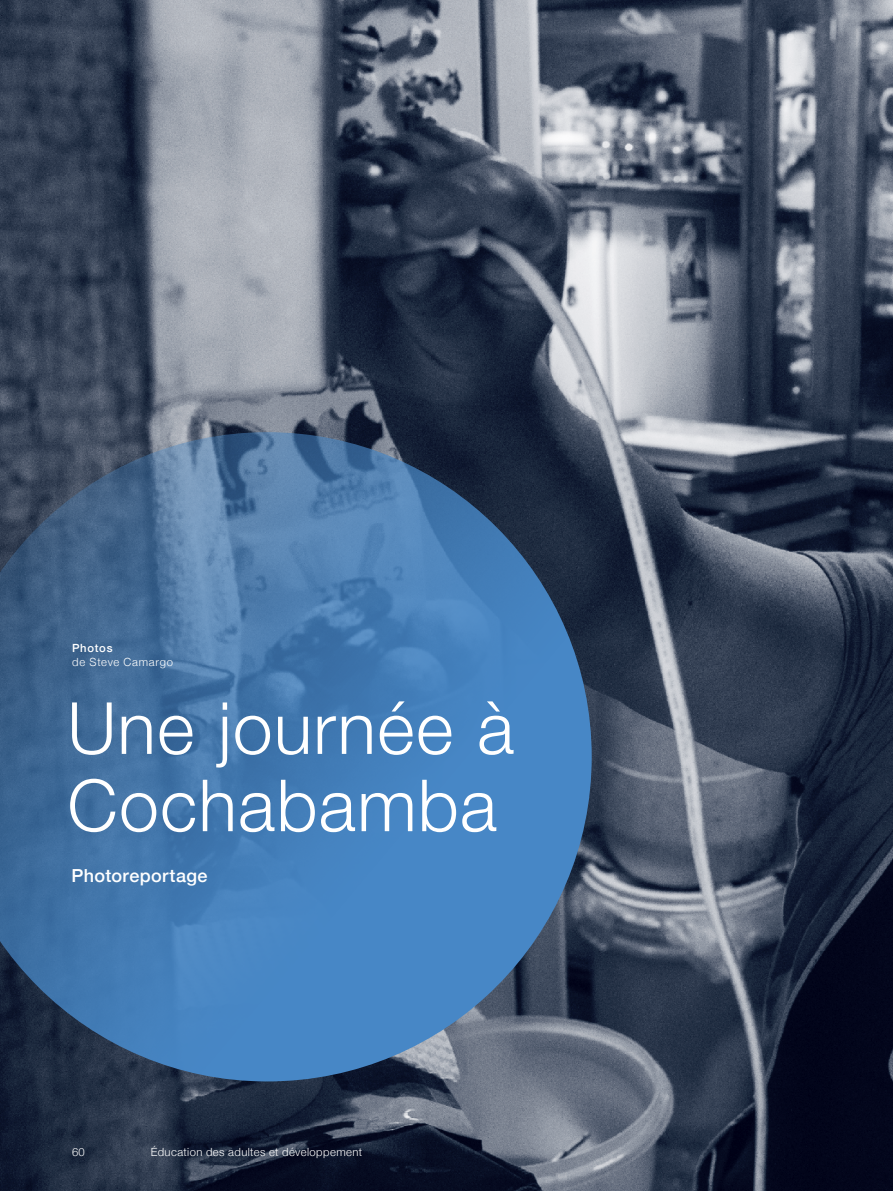
<style>
.page{position:relative;width:893px;height:1191px;background:#fff}
.page>*{position:absolute;margin:0;border:0;box-sizing:border-box;transform-origin:0 0}
.t1{font:300 72px/77.2px "Helvetica Neue";letter-spacing:.02em;color:#fff}
.t2{font:500 18px "Helvetica Neue";letter-spacing:.02em;color:#fff}
.t3{font:300 11.25px "Helvetica Neue";letter-spacing:.04em;color:#fff}
.t4{font:300 11.25px "Helvetica Neue";letter-spacing:.065em;color:#fff}
.t5{font:500 11.25px "Helvetica Neue";letter-spacing:.06em;color:#fff}
</style>
<div class="page">
<img style="left:0;top:0;width:893px;height:1191px">
<svg style="left:0;top:432px;width:592px;height:649px"></svg>
<p class="t5" style="left:72px;top:639px;width:42px">Photos</p>
<p class="t4" style="left:72px;top:653px;width:102px">de Steve Camargo</p>
<h1 class="t1" style="left:67px;top:684px;width:448px">Une journée à<br>Cochabamba</h1>
<h2 class="t2" style="left:72px;top:861px;width:137px">Photoreportage</h2>
<p class="t3" style="left:72px;top:1143px;width:14px">60</p>
<p class="t3" style="left:151px;top:1143px;width:213px">Éducation des adultes et développement</p>
</div>
